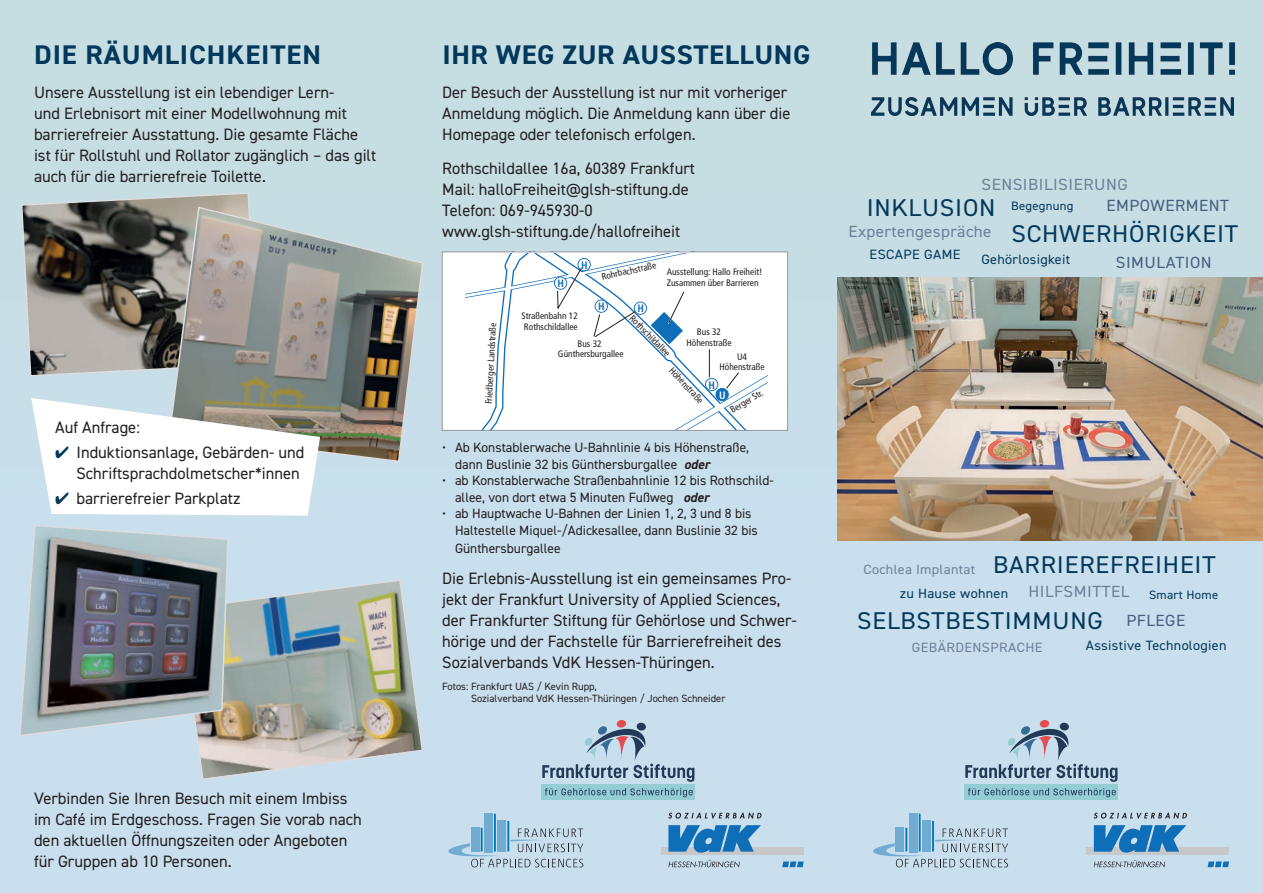
<style>
.page{position:relative;width:1263px;height:893px;background:#c6dde2}
.page>*{position:absolute;margin:0;border:0;box-sizing:border-box;transform-origin:0 0}
.t1{font:700 27px "DIN2014";letter-spacing:.02em;color:#01385b;scale:1.05 1}
.t2{font:24.3px "DIN2014";letter-spacing:.03em;color:#01385b;scale:1.05 1}
.Grundschrift{font:16.5px/21px "DIN2014";color:#231f20}
.t3{font:16.2px "DIN2014";letter-spacing:.03em;color:#6f7f99;scale:1.05 1}
.t4{font:16.2px "DIN2014";letter-spacing:.03em;color:#465f7e;scale:1.05 1}
.t5{font:13.5px/16.5px "DIN2014";color:#231f20}
.t6{font:13.5px "DIN2014";letter-spacing:.02em;color:#01385b;scale:1.05 1}
.t7{font:13.5px "DIN2014";letter-spacing:.025em;color:#6f7f99;scale:1.05 1}
.t8{font:12.15px "DIN2014";letter-spacing:.02em;color:#01385b;scale:1.05 1}
.t9{font:700 condensed 10.65px "Frutiger";color:#0f6eb8}
.t10{font:700 condensed 10.65px "Frutiger";color:#fff}
.Grundschrift-2{font:10.5px/12px "DIN2014";color:#231f20}
.t11{font:condensed 9.45px/10.6px "Frutiger";color:#231f20}
.s1{color:#01385b}
.s2{font-weight:700;font-style:italic}
</style>
<div class="page">
<div style="left:0;top:87px;width:1263px;height:806px;background:#c9dfed"></div>
<img style="left:872px;top:43px;width:363px;height:33px">
<img style="left:872px;top:94px;width:361px;height:21px">
<img style="left:837px;top:278px;width:426px;height:262px">
<div style="left:1086px;top:847px;width:143px;height:8px;background:#c7c8ca"></div>
<svg style="left:1094px;top:813px;width:93px;height:6px"></svg>
<svg style="left:1208px;top:861px;width:21px;height:6px"></svg>
<svg style="left:1094px;top:825px;width:92px;height:28px"></svg>
<svg style="left:1094px;top:860px;width:71px;height:7px"></svg>
<div style="left:661px;top:847px;width:143px;height:8px;background:#c7c8ca"></div>
<svg style="left:668px;top:813px;width:94px;height:6px"></svg>
<svg style="left:782px;top:861px;width:22px;height:6px"></svg>
<svg style="left:668px;top:825px;width:93px;height:28px"></svg>
<svg style="left:668px;top:860px;width:72px;height:7px"></svg>
<div style="left:541px;top:784px;width:154px;height:15px;background:#95cdd5"></div>
<svg style="left:545px;top:788px;width:148px;height:9px"></svg>
<div style="left:617px;top:720px;width:9px;height:8px;background:#e54d53;border-radius:50%"></div>
<svg style="left:542px;top:722px;width:152px;height:60px"></svg>
<svg style="left:20px;top:191px;width:239px;height:186px;background:#7c7b77"></svg>
<svg style="left:150px;top:206px;width:295px;height:256px"></svg>
<div style="left:442px;top:252px;width:22px;height:178px;background:#fff"></div>
<div style="left:768px;top:252px;width:20px;height:178px;background:#fff"></div>
<svg style="left:464px;top:254px;width:304px;height:175px;background:#f3f7fb"></svg>
<div style="left:442px;top:252px;width:346px;height:179px;border:1px solid #939598"></div>
<svg style="left:31px;top:398px;width:289px;height:118px;background:#ebeceb"></svg>
<img style="left:197px;top:580px;width:226px;height:200px">
<img style="left:19px;top:525px;width:211px;height:212px">
<svg style="left:873px;top:813px;width:135px;height:54px"></svg>
<svg style="left:448px;top:813px;width:135px;height:54px"></svg>
<div style="left:964px;top:784px;width:154px;height:15px;background:#95cdd5"></div>
<svg style="left:968px;top:788px;width:148px;height:9px"></svg>
<div style="left:1040px;top:720px;width:9px;height:8px;background:#e54d53;border-radius:50%"></div>
<svg style="left:965px;top:722px;width:152px;height:60px"></svg>
<p class="t1" style="left:34px;top:36px;width:275px">DIE RÄUMLICHKEITEN</p>
<p class="t1" style="left:442px;top:36px;width:352px">IHR WEG ZUR AUSSTELLUNG</p>
<p class="Grundschrift" style="left:34px;top:81px;width:344px">Unsere Ausstellung ist ein lebendiger Lern-<br>und Erlebnisort mit einer Modellwohnung mit barrierefreier Ausstattung. Die gesamte Fläche ist für Rollstuhl und Rollator zugänglich – das gilt auch für die barrierefreie Toilette.</p>
<p class="Grundschrift" style="left:55px;top:416px;width:86px">Auf Anfrage:</p>
<p class="Grundschrift" style="left:55px;top:442px;width:251px;text-align:right"><span class="s1">✔</span> Induktionsanlage, Gebärden- und<br>Schriftsprachdolmetscher*innen</p>
<p class="Grundschrift" style="left:55px;top:488px;width:187px"><span class="s1">✔</span> barrierefreier Parkplatz</p>
<p class="Grundschrift" style="left:34px;top:788px;width:329px">Verbinden Sie Ihren Besuch mit einem Imbiss im Café im Erdgeschoss. Fragen Sie vorab nach den aktuellen Öffnungszeiten oder Angeboten für Gruppen ab 10 Personen.</p>
<p class="Grundschrift" style="left:442px;top:81px;width:350px">Der Besuch der Ausstellung ist nur mit vorheriger<br>Anmeldung möglich. Die Anmeldung kann über die<br>Homepage oder telefonisch erfolgen.</p>
<p class="Grundschrift" style="left:442px;top:158px;width:254px">Rothschildallee 16a, 60389 Frankfurt</p>
<p class="Grundschrift" style="left:442px;top:179px;width:248px">Mail: halloFreiheit@glsh-stiftung.de</p>
<p class="Grundschrift" style="left:442px;top:200px;width:152px">Telefon: 069-945930-0</p>
<p class="Grundschrift" style="left:442px;top:221px;width:240px">www.glsh-stiftung.de/hallofreiheit</p>
<p class="t11" style="left:483px;top:404px;width:83px;rotate:-87deg">Friedberger Landstraße</p>
<p class="t9" style="left:557px;top:277px;width:8px">H</p>
<p class="t9" style="left:581px;top:259px;width:8px">H</p>
<p class="t11" style="left:600px;top:272px;width:57px;rotate:-13deg">Rohrbachstraße</p>
<p class="t11" style="left:667px;top:266px;width:97px;line-height:11.2px">Ausstellung: Hallo Freiheit!<br>Zusammen über Barrieren</p>
<p class="t9" style="left:598px;top:300px;width:8px">H</p>
<p class="t9" style="left:637px;top:302px;width:8px">H</p>
<p class="t11" style="left:521px;top:310px;width:58px">Straßenbahn 12<br>Rothschildallee</p>
<p class="t11" style="left:635px;top:313px;width:55px;rotate:46deg">Rothschildallee</p>
<p class="t11" style="left:697px;top:326px;width:26px">Bus 32</p>
<p class="t11" style="left:578px;top:338px;width:26px">Bus 32</p>
<p class="t11" style="left:686px;top:337px;width:47px">Höhenstraße</p>
<p class="t11" style="left:558px;top:349px;width:67px">Günthersburgallee</p>
<p class="t11" style="left:719px;top:351px;width:47px;text-align:center">U4<br>Höhenstraße</p>
<p class="t11" style="left:675px;top:365px;width:47px;rotate:47deg">Höhenstraße</p>
<p class="t9" style="left:709px;top:378px;width:8px">H</p>
<p class="t10" style="left:719px;top:389px;width:8px">U</p>
<p class="t11" style="left:728px;top:406px;width:38px;rotate:-31deg">Berger Str.</p>
<p class="t5" style="left:455px;top:439px;width:296px;text-indent:-13px">• Ab Konstablerwache U-Bahnlinie 4 bis Höhenstraße, dann Buslinie 32 bis Günthersburgallee <span class="s2">oder</span></p>
<p class="t5" style="left:455px;top:472px;width:320px;text-indent:-13px">• ab Konstablerwache Straßenbahnlinie 12 bis Rothschild&shy;allee, von dort etwa 5 Minuten Fußweg <span class="s2">oder</span></p>
<p class="t5" style="left:455px;top:505px;width:304px;text-indent:-13px">• ab Hauptwache U-Bahnen der Linien 1, 2, 3 und 8 bis<br>Haltestelle Miquel-/Adickesallee, dann Buslinie 32 bis</p>
<p class="t5" style="left:455px;top:540px;width:107px">Günthersburgallee</p>
<p class="Grundschrift" style="left:442px;top:568px;width:356px">Die Erlebnis-Ausstellung ist ein gemeinsames Pro&shy;jekt der Frankfurt University of Applied Sciences, der Frankfurter Stiftung für Gehörlose und Schwer&shy;hörige und der Fachstelle für Barrierefreiheit des Sozialverbands VdK Hessen-Thüringen.</p>
<p class="Grundschrift-2" style="left:471px;top:680px;width:256px;text-indent:-29px">Fotos: Frankfurt UAS / Kevin Rupp,<br>Sozialverband VdK Hessen-Thüringen / Jochen Schneider</p>
<p class="t3" style="left:981px;top:174px;width:141px">SENSIBILISIERUNG</p>
<p class="t2" style="left:867px;top:192px;width:124px">INKLUSION</p>
<p class="t8" style="left:1011px;top:199px;width:61px">Begegnung</p>
<p class="t4" style="left:1106px;top:196px;width:118px">EMPOWERMENT</p>
<p class="t3" style="left:848px;top:222px;width:138px">Expertengespräche</p>
<p class="t2" style="left:1011px;top:219px;width:217px">SCHWERHÖRIGKEIT</p>
<p class="t6" style="left:870px;top:246px;width:88px">ESCAPE GAME</p>
<p class="t6" style="left:981px;top:251px;width:86px">Gehörlosigkeit</p>
<p class="t4" style="left:1116px;top:252px;width:93px">SIMULATION</p>
<p class="t2" style="left:993px;top:549px;width:213px">BARRIEREFREIHEIT</p>
<p class="t2" style="left:857px;top:605px;width:236px">SELBSTBESTIMMUNG</p>
<p class="t7" style="left:863px;top:561px;width:108px">Cochlea Implantat</p>
<p class="t3" style="left:1028px;top:582px;width:97px">HILFSMITTEL</p>
<p class="t4" style="left:1126px;top:610px;width:57px">PFLEGE</p>
<p class="t6" style="left:900px;top:585px;width:105px">zu Hause wohnen</p>
<p class="t8" style="left:1149px;top:588px;width:67px">Smart Home</p>
<p class="t7" style="left:912px;top:639px;width:126px">GEBÄRDENSPRACHE</p>
<p class="t6" style="left:1086px;top:637px;width:135px">Assistive Technologien</p>
</div>
